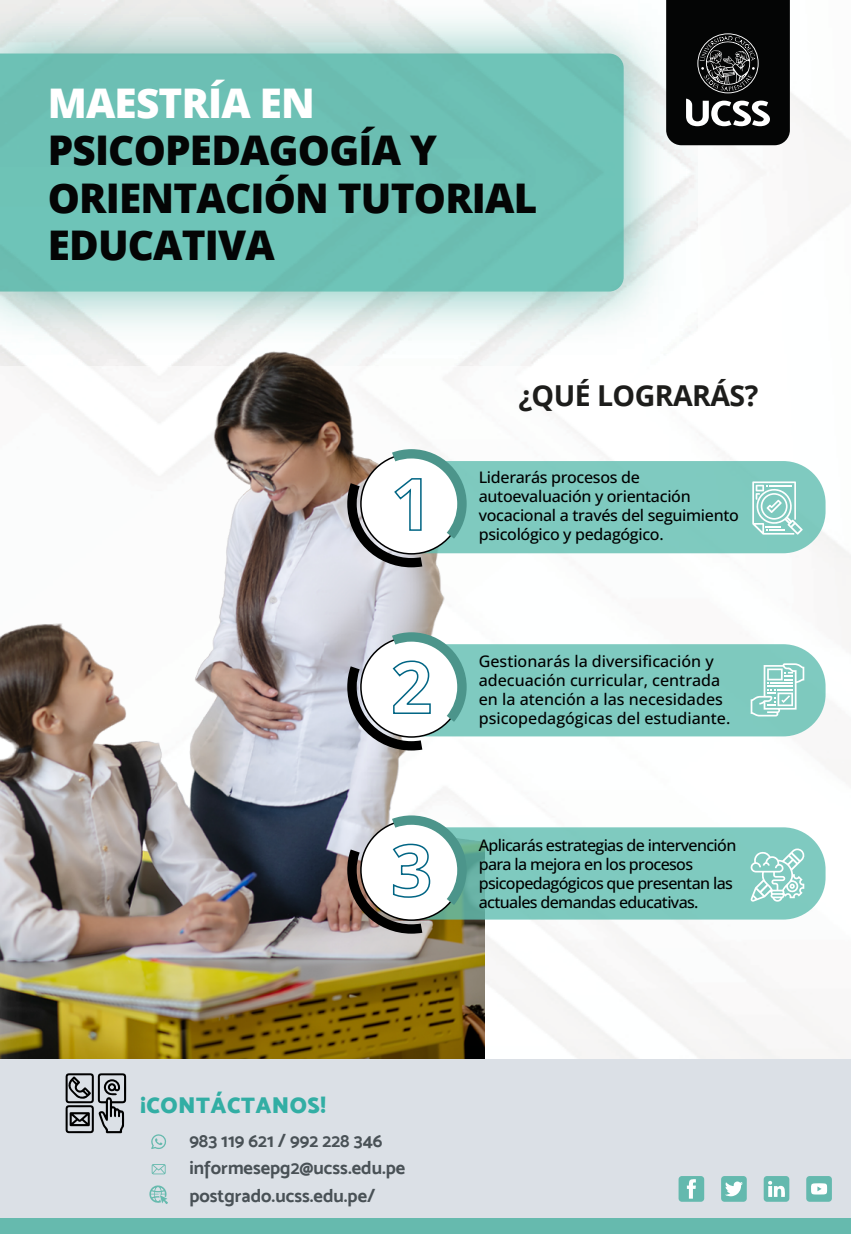
<style>
.page{position:relative;width:851px;height:1234px;background:#fff}
.page>*{position:absolute;margin:0;border:0;box-sizing:border-box;transform-origin:0 0}
.t1{font:800 40.8px/47.2px "Open Sans";letter-spacing:-.02em;color:#040505}
.t2{font:800 40.8px "Open Sans";letter-spacing:-.02em;color:#fff}
.t3{font:700 28.8px "Open Sans";letter-spacing:-.02em;color:#1d1d1b}
.t4{font:22.8px "Mosk Ultra Bold 900";letter-spacing:.02em;color:#32aea4}
.t5{font:18.75px/27.9px "Mosk Bold 700";color:#495156}
.t6{font:500 15.9px/19px "Open Sans";letter-spacing:-.04em;color:#000}
.t7{font:500 15.9px/19px "Open Sans";color:#000}
.t8{font:500 15.9px/19px "Open Sans";letter-spacing:-.02em;color:#000}
</style>
<div class="page">
<img style="left:484px;top:0;width:366px;height:1059px">
<img style="left:0;top:0;width:697px;height:365px">
<div style="left:0;top:53px;width:623px;height:238px;background:#6dc1b5"></div>
<svg style="left:666px;top:0;width:123px;height:145px;background:#1f1f1f"></svg>
<img style="left:0;top:209px;width:484px;height:850px">
<div style="left:0;top:1059px;width:850px;height:174px;background:#dbe0e6"></div>
<div style="left:0;top:1218px;width:850px;height:15px;background:#66baae"></div>
<div style="left:763px;top:1175px;width:26px;height:26px;background:#64b9ae;border-radius:3px"></div>
<svg style="left:768px;top:1180px;width:17px;height:16px"></svg>
<div style="left:721px;top:1175px;width:25px;height:26px;background:#64b9ae;border-radius:3px"></div>
<svg style="left:725px;top:1181px;width:17px;height:15px"></svg>
<div style="left:678px;top:1175px;width:26px;height:26px;background:#64b9ae;border-radius:3px"></div>
<svg style="left:686px;top:1179px;width:9px;height:19px"></svg>
<div style="left:806px;top:1175px;width:25px;height:26px;background:#64b9ae;border-radius:3px"></div>
<svg style="left:811px;top:1183px;width:16px;height:11px"></svg>
<svg style="left:152px;top:1164px;width:14px;height:10px"></svg>
<svg style="left:149px;top:1185px;width:19px;height:18px"></svg>
<svg style="left:151px;top:1134px;width:15px;height:14px"></svg>
<svg style="left:66px;top:1073px;width:60px;height:59px"></svg>
<svg style="left:347px;top:632px;width:478px;height:118px"></svg>
<svg style="left:347px;top:815px;width:478px;height:118px"></svg>
<svg style="left:347px;top:449px;width:478px;height:118px"></svg>
<h1 class="t2" style="left:48px;top:72px;width:269px">MAESTRÍA EN</h1>
<h1 class="t1" style="left:48px;top:125px;width:491px">PSICOPEDAGOGÍA Y<br>ORIENTACIÓN TUTORIAL<br>EDUCATIVA</h1>
<h2 class="t3" style="left:518px;top:375px;width:241px">¿QUÉ LOGRARÁS?</h2>
<p class="t8" style="left:478px;top:467px;width:262px">Liderarás procesos de autoevaluación y orientación vocacional a través del seguimiento psicológico y pedagógico.</p>
<p class="t7" style="left:478px;top:651px;width:253px">Gestionarás la diversificación y adecuación curricular, centrada en la atención a las necesidades psicopedagógicas del estudiante.</p>
<h3 class="t4" style="left:141px;top:1090px;width:187px">¡CONTÁCTANOS!</h3>
<p class="t5" style="left:189px;top:1125px;width:217px">983 119 621 / 992 228 346 informesepg2@ucss.edu.pe postgrado.ucss.edu.pe/</p>
<p class="t6" style="left:478px;top:834px;width:259px">Aplicarás estrategias de intervención para la mejora en los procesos psicopedagógicos que presentan las actuales demandas educativas.</p>
</div>
